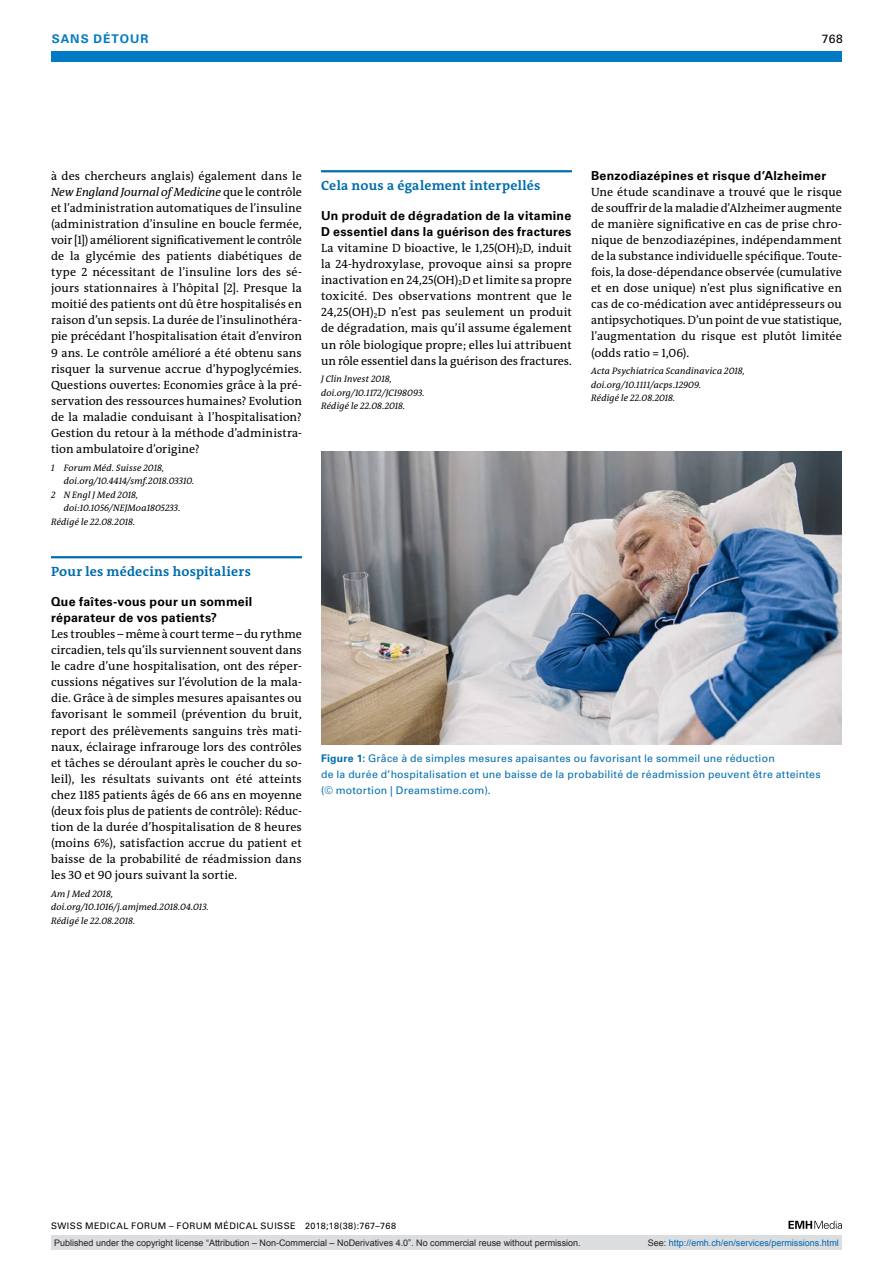
<style>
.page{position:relative;width:893px;height:1263px;background:#fff}
.page>*{position:absolute;margin:0;border:0;box-sizing:border-box;transform-origin:0 0}
.t1{font:700 13.5px "The Antiqua B W7";letter-spacing:.02em;color:#006dad}
.t2{font:700 12.3px/16px "Univers LT Std";letter-spacing:.02em;color:#000}
.t3{font:12px/16px "The Antiqua B W5 Plain";letter-spacing:.005em;color:#000;text-align:justify}
.t4{font:700 12px "Univers LT Std";letter-spacing:.08em;color:#007ac2}
.t5{font:12px "Univers LT Std";color:#000}
.t6{font:10.5px/15.8px "Univers LT Std";letter-spacing:.025em;color:#006dad}
.t7{font:italic 9.3px/13.5px "The Antiqua B W5 Plain";letter-spacing:.01em;color:#000}
.t8{font:9px "Arial";color:#231f20}
.t9{font:9px "Univers LT Std";letter-spacing:.05em;color:#000}
.t10{font:9px "Arial";color:#0166b3}
.s1{font-style:italic}
.s2{font-weight:700}
.s3{color:#231f20}
</style>
<div class="page">
<div style="left:51px;top:51px;width:791px;height:11px;background:#007ac2"></div>
<svg style="left:788px;top:1221px;width:54px;height:8px"></svg>
<hr style="left:51px;top:556px;width:251px;height:2px;background:#006dad">
<hr style="left:321px;top:170px;width:251px;height:2px;background:#006dad">
<img style="left:321px;top:452px;width:521px;height:292px">
<div style="left:51px;top:1235px;width:791px;height:15px;background:#dcdddf"></div>
<p class="t4" style="left:52px;top:31px;width:98px">SANS DÉTOUR</p>
<p class="t5" style="left:822px;top:31px;width:23px">768</p>
<p class="t3" style="left:51px;top:168px;width:252px">à des chercheurs anglais) également dans le <span class="s1">New England Journal of Medicine</span> que le contrôle et l’administration automatiques de l’insuline (administration d’insuline en boucle fermée, voir [1]) améliorent significativement le contrôle de la glycémie des patients diabétiques de type 2 nécessitant de l’insuline lors des sé&shy;jours stationnaires à l’hôpital [2]. Presque la moitié des patients ont dû être hospitalisés en raison d’un sepsis. La durée de l’insulinothéra&shy;pie précédant l’hospitalisation était d’environ 9 ans. Le contrôle amélioré a été obtenu sans risquer la survenue accrue d’hypoglycémies.<br>Questions ouvertes: Economies grâce à la pré&shy;servation des ressources humaines? Evolution de la maladie conduisant à l’hospitalisation?<br>Gestion du retour à la méthode d’administra&shy;tion ambulatoire d’origine?</p>
<p class="t7" style="left:51px;top:461px;width:115px">1 Forum Méd. Suisse 2018,</p>
<p class="t7" style="left:64px;top:474px;width:132px">doi.org/10.4414/smf.2018.03310.</p>
<p class="t7" style="left:51px;top:488px;width:89px">2 N Engl J Med 2018,</p>
<p class="t7" style="left:64px;top:501px;width:118px">doi:10.1056/NEJMoa1805233.</p>
<p class="t7" style="left:51px;top:515px;width:86px">Rédigé le 22.08.2018.</p>
<p class="t1" style="left:51px;top:563px;width:201px">Pour les médecins hospitaliers</p>
<p class="t2" style="left:51px;top:594px;width:203px">Que faîtes-vous pour un sommeil réparateur de vos patients?</p>
<p class="t3" style="left:51px;top:626px;width:252px">Les troubles – même à court terme – du rythme circadien, tels qu’ils surviennent souvent dans le cadre d’une hospitalisation, ont des réper&shy;cussions négatives sur l’évolution de la mala&shy;die. Grâce à de simples mesures apaisantes ou favorisant le sommeil (prévention du bruit, report des prélèvements sanguins très mati&shy;naux, éclairage infrarouge lors des contrôles et tâches se déroulant après le coucher du so&shy;leil), les résultats suivants ont été atteints chez 1185 patients âgés de 66 ans en moyenne (deux fois plus de patients de contrôle): Réduc&shy;tion de la durée d’hospitalisation de 8 heures (moins 6%), satisfaction accrue du patient et baisse de la probabilité de réadmission dans les 30 et 90 jours suivant la sortie.</p>
<p class="t7" style="left:51px;top:887px;width:159px">Am J Med 2018, doi.org/10.1016/j.amjmed.2018.04.013.<br>Rédigé le 22.08.2018.</p>
<p class="t1" style="left:321px;top:177px;width:221px">Cela nous a également interpellés</p>
<p class="t2" style="left:321px;top:208px;width:252px">Un produit de dégradation de la vitamine<br>D essentiel dans la guérison des fractures</p>
<p class="t3" style="left:321px;top:240px;width:252px">La vitamine D bioactive, le 1,25(OH)<sub>2</sub>D, induit la 24-hydroxylase, provoque ainsi sa propre inactivation en 24,25(OH)<sub>2</sub>D et limite sa propre toxicité. Des observations montrent que le 24,25(OH)<sub>2</sub>D n’est pas seulement un produit de dégradation, mais qu’il assume également un rôle biologique propre; elles lui attribuent un rôle essentiel dans la guérison des fractures.</p>
<p class="t7" style="left:321px;top:372px;width:105px">J Clin Invest 2018, doi.org/10.1172/JCI98093.<br>Rédigé le 22.08.2018.</p>
<p class="t2" style="left:591px;top:167px;width:237px">Benzodiazépines et risque d’Alzheimer</p>
<p class="t3" style="left:591px;top:184px;width:252px">Une étude scandinave a trouvé que le risque de souffrir de la maladie d’Alzheimer augmente de manière significative en cas de prise chro&shy;nique de benzodiazépines, indépendamment de la substance individuelle spécifique. Toute&shy;fois, la dose-dépendance observée (cumulative et en dose unique) n’est plus significative en cas de co-médication avec antidépresseurs ou antipsychotiques. D’un point de vue statistique, l’augmentation du risque est plutôt limitée (odds ratio = 1,06).</p>
<p class="t7" style="left:591px;top:364px;width:155px">Acta Psychiatrica Scandinavica 2018, doi.org/10.1111/acps.12909.<br>Rédigé le 22.08.2018.</p>
<p class="t6" style="left:321px;top:751px;width:501px"><span class="s2">Figure 1:</span> Grâce à de simples mesures apaisantes ou favorisant le sommeil une réduction<br>de la durée d’hospitalisation et une baisse de la probabilité de réadmission peuvent être atteintes (© motortion | Dreamstime.com).</p>
<p class="t9" style="left:51px;top:1220px;width:346px">SWISS MEDICAL FORUM – FORUM MÉDICAL SUISSE 2018;18(38):767–768</p>
<p class="t8" style="left:54px;top:1237px;width:528px">Published under the copyright license “Attribution – Non-Commercial – NoDerivatives 4.0”. No commercial reuse without permission.</p>
<p class="t10" style="left:648px;top:1237px;width:193px"><span class="s3">See:</span> http://emh.ch/en/services/permissions.html</p>
</div>
